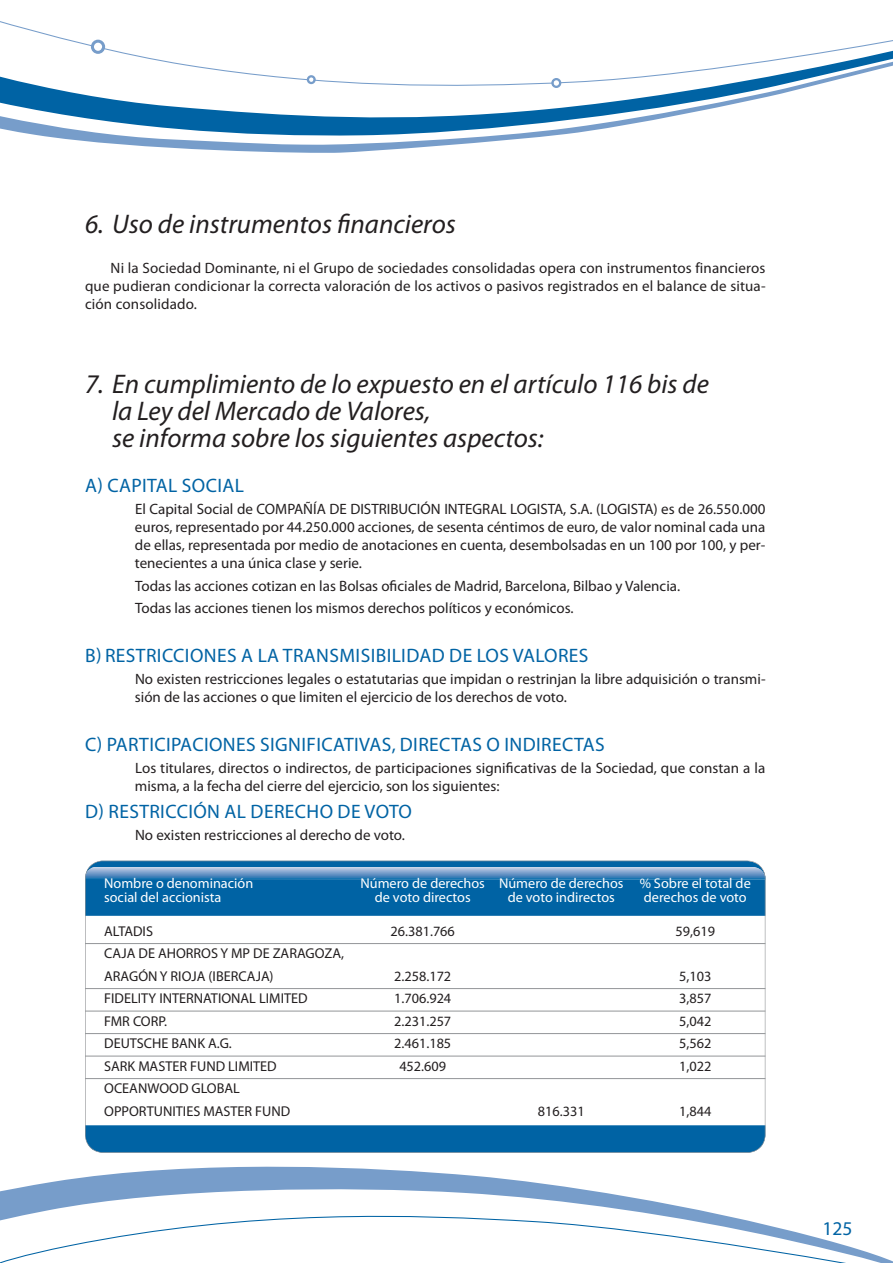
<style>
.page{position:relative;width:893px;height:1263px;background:#fff}
.page>*{position:absolute;margin:0;border:0;box-sizing:border-box;transform-origin:0 0}
.t1{font:italic 27px/27px "Myriad Pro";color:#231f20}
.t2{font:19.5px "Myriad Pro";letter-spacing:.02em;color:#0063a4}
.t3{font:15px/18px "Myriad Pro";color:#231f20}
.t4{font:14.25px/22.5px "Myriad Pro";color:#231f20}
.t5{font:14.25px "Myriad Pro";color:#fff}
</style>
<div class="page">
<div style="left:85px;top:1125px;width:680px;height:26px;background:#0063a4"></div>
<svg style="left:0;top:1166px;width:893px;height:97px"></svg>
<svg style="left:0;top:21px;width:893px;height:132px"></svg>
<svg style="left:0;top:1208px;width:880px;height:55px"></svg>
<svg style="left:85px;top:861px;width:681px;height:55px;background:#1c72ad"></svg>
<hr style="left:85px;top:943px;width:680px;height:1px;background:#939598">
<hr style="left:85px;top:988px;width:680px;height:1px;background:#939598">
<hr style="left:85px;top:1011px;width:680px;height:1px;background:#939598">
<hr style="left:85px;top:1033px;width:680px;height:1px;background:#939598">
<hr style="left:85px;top:1056px;width:680px;height:1px;background:#939598">
<hr style="left:85px;top:1078px;width:680px;height:1px;background:#939598">
<h1 class="t1" style="left:85px;top:212px;width:372px">6. Uso de instrumentos financieros</h1>
<p class="t3" style="left:85px;top:260px;width:682px;text-align:justify;text-indent:26px">Ni la Sociedad Dominante, ni el Grupo de sociedades consolidadas opera con instrumentos financieros que pudieran condicionar la correcta valoración de los activos o pasivos registrados en el balance de situa&shy;ción consolidado.</p>
<h1 class="t1" style="left:112px;top:373px;width:598px;text-indent:-27px">7. En cumplimiento de lo expuesto en el artículo 116 bis de la Ley del Mercado de Valores,<br>se informa sobre los siguientes aspectos:</h1>
<h2 class="t2" style="left:85px;top:478px;width:161px">A) CAPITAL SOCIAL</h2>
<p class="t3" style="left:135px;top:502px;width:632px;text-align:justify">El Capital Social de COMPAÑÍA DE DISTRIBUCIóN INTEGRAL LOGISTA, S.A. (LOGISTA) es de 26.550.000 euros, representado por 44.250.000 acciones, de sesenta céntimos de euro, de valor nominal cada una de ellas, representada por medio de anotaciones en cuenta, desembolsadas en un 100 por 100, y per&shy;tenecientes a una única clase y serie.</p>
<p class="t3" style="left:135px;top:576px;width:547px;line-height:22.2px">Todas las acciones cotizan en las Bolsas oficiales de Madrid, Barcelona, Bilbao y Valencia.<br>Todas las acciones tienen los mismos derechos políticos y económicos.</p>
<h2 class="t2" style="left:85px;top:648px;width:505px">B) RESTRICCIONES A LA TRANSMISIBILIDAD DE LOS VALORES</h2>
<p class="t3" style="left:135px;top:671px;width:632px">No existen restricciones legales o estatutarias que impidan o restrinjan la libre adquisición o transmi&shy;sión de las acciones o que limiten el ejercicio de los derechos de voto.</p>
<h2 class="t2" style="left:85px;top:737px;width:521px">C) PARTICIPACIONES SIGNIFICATIVAS, DIRECTAS O INDIRECTAS</h2>
<p class="t3" style="left:135px;top:761px;width:632px">Los titulares, directos o indirectos, de participaciones significativas de la Sociedad, que constan a la misma, a la fecha del cierre del ejercicio, son los siguientes:</p>
<h2 class="t2" style="left:85px;top:804px;width:328px">D) RESTRICCIóN AL DERECHO DE VOTO</h2>
<p class="t3" style="left:135px;top:828px;width:271px">No existen restricciones al derecho de voto.</p>
<p class="t5" style="left:104px;top:878px;width:151px">Nombre o denominación</p>
<p class="t5" style="left:361px;top:878px;width:392px">Número de derechos Número de derechos % Sobre el total de</p>
<p class="t5" style="left:104px;top:891px;width:119px">social del accionista</p>
<p class="t5" style="left:375px;top:891px;width:97px">de voto directos</p>
<p class="t5" style="left:508px;top:891px;width:109px">de voto indirectos</p>
<p class="t5" style="left:644px;top:891px;width:104px">derechos de voto</p>
<p class="t4" style="left:104px;top:921px;width:50px">ALTADIS</p>
<p class="t4" style="left:391px;top:921px;width:66px">26.381.766</p>
<p class="t4" style="left:675px;top:921px;width:41px">59,619</p>
<p class="t4" style="left:104px;top:943px;width:241px">CAJA DE AHORROS Y MP DE ZARAGOZA,<br>ARAGóN Y RIOJA (IBERCAJA)</p>
<p class="t4" style="left:394px;top:966px;width:59px">2.258.172</p>
<p class="t4" style="left:679px;top:966px;width:34px">5,103</p>
<p class="t4" style="left:104px;top:988px;width:205px">FIDELITY INTERNATIONAL LIMITED</p>
<p class="t4" style="left:394px;top:988px;width:59px">1.706.924</p>
<p class="t4" style="left:679px;top:988px;width:34px">3,857</p>
<p class="t4" style="left:104px;top:1011px;width:64px">FMR CORP.</p>
<p class="t4" style="left:394px;top:1011px;width:59px">2.231.257</p>
<p class="t4" style="left:679px;top:1011px;width:34px">5,042</p>
<p class="t4" style="left:104px;top:1033px;width:129px">DEUTSCHE BANK A.G.</p>
<p class="t4" style="left:394px;top:1033px;width:59px">2.461.185</p>
<p class="t4" style="left:679px;top:1033px;width:34px">5,562</p>
<p class="t4" style="left:104px;top:1056px;width:174px">SARK MASTER FUND LIMITED</p>
<p class="t4" style="left:399px;top:1056px;width:48px">452.609</p>
<p class="t4" style="left:679px;top:1056px;width:34px">1,022</p>
<p class="t4" style="left:104px;top:1078px;width:188px">OCEANWOOD GLOBAL<br>OPPORTUNITIES MASTER FUND</p>
<p class="t4" style="left:538px;top:1101px;width:48px">816.331</p>
<p class="t4" style="left:679px;top:1101px;width:34px">1,844</p>
<h2 class="t2" style="left:822px;top:1221px;width:32px">125</h2>
</div>
